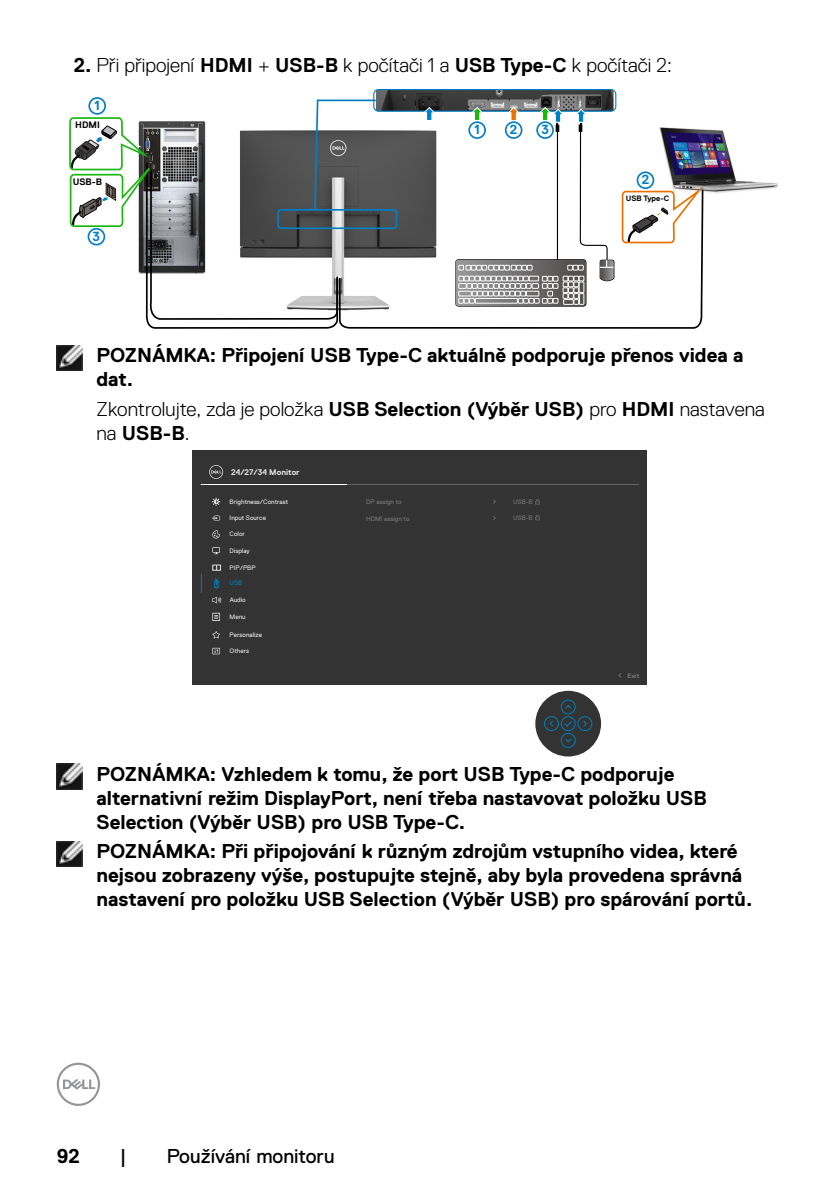
<style>
.page{position:relative;width:840px;height:1191px;background:#fff}
.page>*{position:absolute;margin:0;border:0;box-sizing:border-box;transform-origin:0 0}
.t1{font:700 20px/24px "Dell Replica";color:#000}
.t2{font:300 20px/24px "Dell Replica";color:#000}
.t3{font:20px "Dell Replica";color:#000}
.t4{font:700 13.2px "Dell Replica";color:#007fc8}
.t5{font:700 9.4px "Dell Replica";color:#040000}
.t6{font:700 8.2px "Dell Replica";color:#e4e4e4}
.t7{font:700 7.8px "Dell Replica";color:#040000}
.t8{font:6.4px "Dell Replica";color:#e4e4e4}
.t9{font:6.4px "Dell Replica";color:#777}
.t10{font:700 6.4px "Dell Replica";color:#777}
.t11{font:6.4px "Dell Replica";color:#007db8}
.s1{font-weight:700}
</style>
<div class="page">
<svg style="left:57px;top:1062px;width:43px;height:44px"></svg>
<img style="left:376px;top:91px;width:237px;height:19px">
<div style="left:373px;top:89px;width:243px;height:23px;border:1px solid #007fc8;border-radius:5px"></div>
<img style="left:659px;top:127px;width:119px;height:66px">
<div style="left:377px;top:130px;width:60px;height:59px;background:#545454"></div>
<svg style="left:377px;top:189px;width:326px;height:140px"></svg>
<svg style="left:620px;top:183px;width:86px;height:61px"></svg>
<svg style="left:423px;top:107px;width:12px;height:13px"></svg>
<svg style="left:455px;top:107px;width:159px;height:222px"></svg>
<div style="left:536px;top:121px;width:17px;height:18px;border:2px solid #007fc8;border-radius:50%"></div>
<div style="left:636px;top:171px;width:18px;height:18px;border:2px solid #007fc8;border-radius:50%"></div>
<div style="left:504px;top:121px;width:18px;height:18px;border:2px solid #007fc8;border-radius:50%"></div>
<div style="left:88px;top:97px;width:18px;height:18px;border:2px solid #007fc8;border-radius:50%"></div>
<svg style="left:69px;top:99px;width:308px;height:230px"></svg>
<div style="left:88px;top:228px;width:17px;height:17px;border:2px solid #007fc8;border-radius:50%"></div>
<img style="left:57px;top:345px;width:25px;height:26px">
<div style="left:193px;top:450px;width:453px;height:235px;background:#333"></div>
<div style="left:535px;top:691px;width:65px;height:65px;background:#333;border-radius:50%"></div>
<div style="left:560px;top:716px;width:15px;height:15px;border:1px solid #007db8;border-radius:50%"></div>
<div style="left:560px;top:733px;width:15px;height:14px;border:1px solid #007db8;border-radius:50%"></div>
<div style="left:560px;top:699px;width:15px;height:15px;border:1px solid #007db8;border-radius:50%"></div>
<div style="left:544px;top:716px;width:14px;height:15px;border:1px solid #007db8;border-radius:50%"></div>
<div style="left:577px;top:716px;width:15px;height:15px;border:1px solid #007db8;border-radius:50%"></div>
<svg style="left:565px;top:739px;width:6px;height:3px"></svg>
<svg style="left:565px;top:705px;width:6px;height:4px"></svg>
<svg style="left:583px;top:721px;width:4px;height:6px"></svg>
<svg style="left:549px;top:720px;width:4px;height:7px"></svg>
<svg style="left:562px;top:719px;width:11px;height:8px"></svg>
<hr style="left:201px;top:484px;width:437px;height:1px;background:#666">
<hr style="left:201px;top:484px;width:146px;height:1px;background:#fff">
<svg style="left:209px;top:465px;width:14px;height:14px"></svg>
<svg style="left:201px;top:574px;width:1px;height:19px"></svg>
<svg style="left:212px;top:515px;width:8px;height:6px"></svg>
<svg style="left:212px;top:530px;width:8px;height:9px"></svg>
<svg style="left:212px;top:497px;width:8px;height:9px"></svg>
<svg style="left:212px;top:547px;width:8px;height:5px"></svg>
<svg style="left:213px;top:548px;width:6px;height:6px"></svg>
<svg style="left:212px;top:564px;width:9px;height:7px"></svg>
<svg style="left:212px;top:631px;width:8px;height:7px"></svg>
<svg style="left:212px;top:648px;width:8px;height:6px"></svg>
<svg style="left:213px;top:648px;width:6px;height:6px"></svg>
<svg style="left:212px;top:613px;width:8px;height:8px"></svg>
<div style="left:213px;top:613px;width:6px;height:7px;background:#333"></div>
<svg style="left:214px;top:615px;width:4px;height:4px"></svg>
<svg style="left:212px;top:597px;width:9px;height:6px"></svg>
<svg style="left:535px;top:499px;width:4px;height:5px"></svg>
<svg style="left:535px;top:515px;width:4px;height:5px"></svg>
<svg style="left:214px;top:578px;width:5px;height:10px"></svg>
<img style="left:57px;top:763px;width:25px;height:26px">
<img style="left:57px;top:841px;width:25px;height:25px">
<p class="t2" style="left:74px;top:53px;width:599px"><span class="s1">2.</span> Při připojení <span class="s1">HDMI</span> + <span class="s1">USB-B</span> k počítači 1 a <span class="s1">USB Type-C</span> k počítači 2:</p>
<p class="t4" style="left:94px;top:98px;width:7px">1</p>
<p class="t5" style="left:75px;top:120px;width:26px">HDMI</p>
<p class="t5" style="left:73px;top:177px;width:31px">USB-B</p>
<p class="t4" style="left:93px;top:229px;width:9px">3</p>
<p class="t4" style="left:509px;top:122px;width:9px">2</p>
<p class="t4" style="left:474px;top:122px;width:7px">1</p>
<p class="t4" style="left:541px;top:122px;width:9px">3</p>
<p class="t4" style="left:641px;top:172px;width:9px">2</p>
<p class="t7" style="left:625px;top:194px;width:45px">USB Type-C</p>
<p class="t1" style="left:96px;top:343px;width:648px">POZNÁMKA: Připojení USB Type-C aktuálně podporuje přenos videa a dat.</p>
<p class="t2" style="left:96px;top:397px;width:669px">Zkontrolujte, zda je položka <span class="s1">USB Selection (Výběr USB)</span> pro <span class="s1">HDMI</span> nastavena na <span class="s1">USB-B</span>.</p>
<p class="t6" style="left:231px;top:467px;width:70px">24/27/34 Monitor</p>
<p class="t8" style="left:229px;top:498px;width:60px">Brightness/Contrast</p>
<p class="t8" style="left:229px;top:514px;width:38px">Input Source</p>
<p class="t8" style="left:229px;top:530px;width:17px">Color</p>
<p class="t8" style="left:229px;top:547px;width:22px">Display</p>
<p class="t8" style="left:229px;top:564px;width:27px">PIP/PBP</p>
<p class="t11" style="left:229px;top:579px;width:14px">USB</p>
<p class="t8" style="left:229px;top:596px;width:17px">Audio</p>
<p class="t8" style="left:229px;top:613px;width:18px">Menu</p>
<p class="t8" style="left:229px;top:631px;width:34px">Personalize</p>
<p class="t8" style="left:229px;top:647px;width:21px">Others</p>
<p class="t9" style="left:366px;top:498px;width:37px">DP assign to</p>
<p class="t9" style="left:513px;top:498px;width:21px">USB-B</p>
<p class="t9" style="left:366px;top:515px;width:45px">HDMI assign to</p>
<p class="t9" style="left:513px;top:514px;width:21px">USB-B</p>
<p class="t10" style="left:627px;top:672px;width:13px">Exit</p>
<p class="t1" style="left:96px;top:761px;width:611px">POZNÁMKA: Vzhledem k tomu, že port USB Type-C podporuje alternativní režim DisplayPort, není třeba nastavovat položku USB<br>Selection (Výběr USB) pro USB Type-C.</p>
<p class="t1" style="left:96px;top:839px;width:657px">POZNÁMKA: Při připojování k různým zdrojům vstupního videa, které nejsou zobrazeny výše, postupujte stejně, aby byla provedena správná nastavení pro položku USB Selection (Výběr USB) pro spárování portů.</p>
<p class="t1" style="left:57px;top:1143px;width:24px">92</p>
<p class="t3" style="left:120px;top:1144px;width:8px">|</p>
<p class="t3" style="left:166px;top:1144px;width:169px">Používání monitoru</p>
</div>
